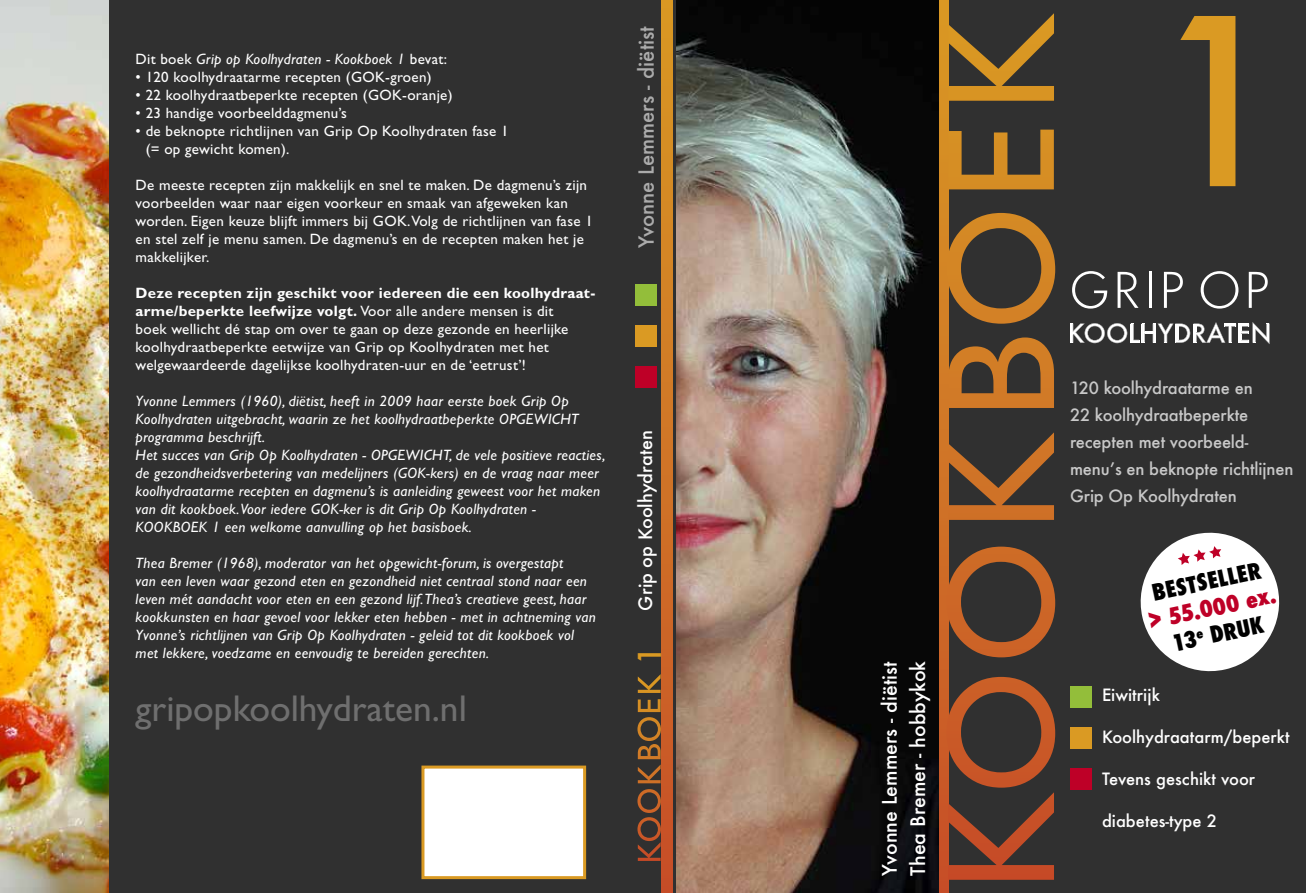
<style>
.page{position:relative;width:1306px;height:893px;background:#fff}
.page>*{position:absolute;margin:0;border:0;box-sizing:border-box;transform-origin:0 0}
.t1{font:500 225.75px "Futura";color:#da9a23}
.t2{font:37.35px "Gill Sans Std";color:#6f6f6f}
.t3{font:500 30.75px "Futura";color:#da9a23}
.t4{font:800 condensed 22.35px/26.7px "Futura";color:#be0027;text-align:center}
.t5{font:800 condensed 22.35px "Futura";color:#000}
.t6{font:500 20.25px "Futura";color:#ababab}
.t7{font:500 19.5px/28.5px "Futura";color:#fff}
.t8{font:500 18px "Futura";color:#fff}
.t9{font:500 16.5px/27px "Futura";letter-spacing:-.01em;color:#c8c8c8}
.t10{font:500 16.5px "Futura";color:#fff}
.t11{font:italic 15px/18px "Gill Sans Std";letter-spacing:.02em;color:#fff}
.t12{font:15px/18px "Gill Sans Std";letter-spacing:.02em;color:#fff}
.s1{font-style:normal}
.s2{font-weight:700}
.s3{color:#000}
</style>
<div class="page">
<div style="left:0;top:0;width:687px;height:893px;background:#303030"></div>
<div style="left:944px;top:0;width:361px;height:893px;background:#303030"></div>
<svg style="left:938px;top:0;width:10px;height:893px;background:#b76722"></svg>
<svg style="left:946px;top:13px;width:109px;height:867px"></svg>
<img style="left:676px;top:0;width:262px;height:893px">
<div style="left:1070px;top:686px;width:21px;height:22px;background:#93be3a"></div>
<div style="left:1070px;top:727px;width:21px;height:22px;background:#da9a23"></div>
<div style="left:1070px;top:768px;width:21px;height:21px;background:#be0027"></div>
<svg style="left:637px;top:0;width:35px;height:893px"></svg>
<svg style="left:1072px;top:271px;width:35px;height:38px"></svg>
<svg style="left:1117px;top:272px;width:21px;height:36px"></svg>
<hr style="left:1148px;top:272px;width:3px;height:36px;background:#fff">
<svg style="left:1163px;top:272px;width:19px;height:36px"></svg>
<svg style="left:1200px;top:271px;width:38px;height:38px"></svg>
<svg style="left:1248px;top:272px;width:19px;height:36px"></svg>
<svg style="left:1070px;top:322px;width:200px;height:22px"></svg>
<div style="left:421px;top:766px;width:165px;height:113px;background:#fff;border:3px solid #da9a23"></div>
<div style="left:635px;top:284px;width:21px;height:21px;background:#93be3a"></div>
<div style="left:635px;top:325px;width:21px;height:21px;background:#da9a23"></div>
<div style="left:635px;top:366px;width:21px;height:21px;background:#be0027"></div>
<img style="left:0;top:0;width:109px;height:893px">
<svg style="left:1140px;top:532px;width:140px;height:140px"></svg>
<p class="t11" style="left:136px;top:50px;width:313px"><span class="s1">Dit boek</span> Grip op Koolhydraten - Kookboek 1 <span class="s1">bevat:</span></p>
<p class="t12" style="left:136px;top:68px;width:297px">• 120 koolhydraatarme recepten (GOK-groen)</p>
<p class="t12" style="left:136px;top:86px;width:318px">• 22 koolhydraatbeperkte recepten (GOK-oranje)</p>
<p class="t12" style="left:136px;top:104px;width:213px">• 23 handige voorbeelddagmenu’s</p>
<p class="t12" style="left:146px;top:122px;width:364px;text-indent:-10px">• de beknopte richtlijnen van Grip Op Koolhydraten fase 1 (= op gewicht komen).</p>
<p class="t12" style="left:136px;top:176px;width:459px">De meeste recepten zijn makkelijk en snel te maken. De dagmenu’s zijn voorbeelden waar naar eigen voorkeur en smaak van afgeweken kan worden. Eigen keuze blijft immers bij GOK. Volg de richtlijnen van fase 1 en stel zelf je menu samen. De dagmenu’s en de recepten maken het je makkelijker.</p>
<p class="t12" style="left:136px;top:284px;width:461px"><span class="s2">Deze recepten zijn geschikt voor iedereen die een koolhydraat&shy;arme/beperkte leefwijze volgt.</span> Voor alle andere mensen is dit<br>boek wellicht dé stap om over te gaan op deze gezonde en heerlijke koolhydraatbeperkte eetwijze van Grip op Koolhydraten met het welgewaardeerde dagelijkse koolhydraten-uur en de ‘eetrust’!</p>
<p class="t11" style="left:136px;top:392px;width:471px">Yvonne Lemmers (1960), diëtist, heeft in 2009 haar eerste boek Grip Op Koolhydraten uitgebracht, waarin ze het koolhydraatbeperkte OPGEWICHT programma beschrijft.<br>Het succes van Grip Op Koolhydraten - OPGEWICHT, de vele positieve reacties, de gezondheidsverbetering van medelijners (GOK-kers) en de vraag naar meer koolhydraatarme recepten en dagmenu’s is aanleiding geweest voor het maken van dit kookboek. Voor iedere GOK-ker is dit Grip Op Koolhydraten - KOOKBOEK 1 een welkome aanvulling op het basisboek.</p>
<p class="t11" style="left:136px;top:554px;width:461px">Thea Bremer (1968), moderator van het opgewicht-forum, is overgestapt<br>van een leven waar gezond eten en gezondheid niet centraal stond naar een leven mét aandacht voor eten en een gezond lijf. Thea’s creatieve geest, haar kookkunsten en haar gevoel voor lekker eten hebben - met in achtneming van Yvonne’s richtlijnen van Grip Op Koolhydraten - geleid tot dit kookboek vol met lekkere, voedzame en eenvoudig te bereiden gerechten.</p>
<h2 class="t2" style="left:136px;top:686px;width:333px">gripopkoolhydraten.nl</h2>
<h3 class="t6" style="left:632px;top:248px;width:224px;rotate:-90deg">Yvonne Lemmers - diëtist</h3>
<p class="t8" style="left:633px;top:611px;width:182px;rotate:-90deg">Grip op Koolhydraten</p>
<h3 class="t3" style="left:628px;top:665px;width:20px;rotate:-90deg">1</h3>
<h3 class="t7" style="left:875px;top:875px;width:216px;rotate:-90deg">Yvonne Lemmers - diëtist<br>Thea Bremer - hobbykok</h3>
<h1 class="t1" style="left:1148px;top:-52px;width:141px">1</h1>
<p class="t9" style="left:1070px;top:374px;width:225px">120 koolhydraatarme en<br>22 koolhydraatbeperkte recepten met voorbeeld&shy;menu’s en beknopte richtlijnen<br>Grip Op Koolhydraten</p>
<h3 class="t5" style="left:1149px;top:578px;width:113px;rotate:-12deg">BESTSELLER</h3>
<h3 class="t4" style="left:1145px;top:608px;width:131px;rotate:-12deg">&gt; 55.000 ex.<br><span class="s3">13</span><sup>e</sup> <span class="s3">DRUK</span></h3>
<p class="t10" style="left:1101px;top:684px;width:59px">Eiwitrijk</p>
<p class="t10" style="left:1101px;top:726px;width:189px">Koolhydraatarm/beperkt</p>
<p class="t10" style="left:1101px;top:768px;width:155px">Tevens geschikt voor</p>
<p class="t10" style="left:1101px;top:810px;width:116px">diabetes-type 2</p>
</div>
